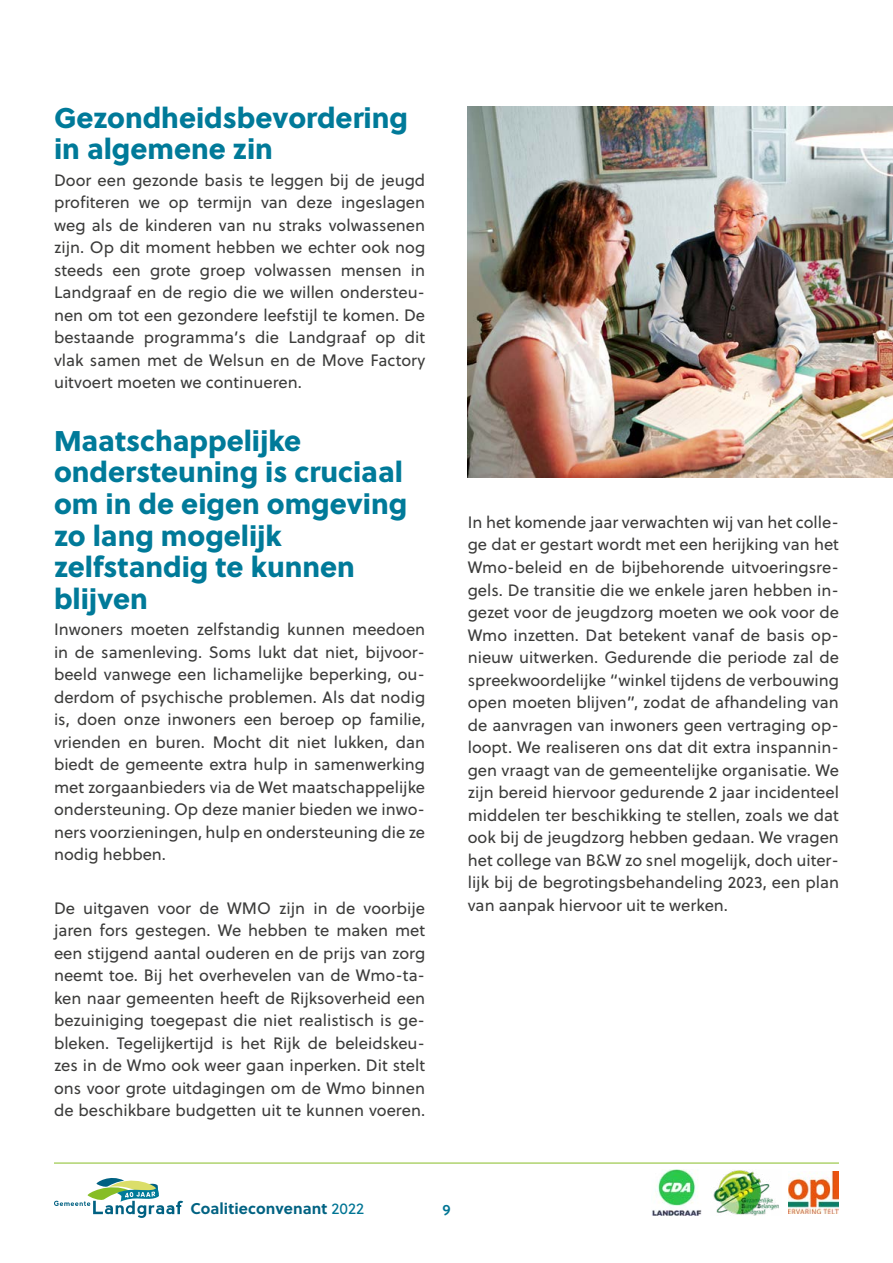
<style>
.page{position:relative;width:893px;height:1263px;background:#fff}
.page>*{position:absolute;margin:0;border:0;box-sizing:border-box;transform-origin:0 0}
.Heading_2a{font:28.5px/31.5px "Soleil Xb";color:#007a99}
.t1{font:16.5px/22.5px "Soleil";color:#3c3c3b;text-align:justify}
.t2{font:700 15.6px "Soleil";letter-spacing:.005em;color:#006282}
.t3{font:15px "Soleil Sb";color:#007594}
.s1{font-weight:400;color:#007594}
</style>
<div class="page">
<svg style="left:54px;top:1178px;width:129px;height:40px"></svg>
<hr style="left:54px;top:1163px;width:785px;height:1px;background:#87bd26">
<img style="left:713px;top:1170px;width:66px;height:45px">
<img style="left:652px;top:1169px;width:50px;height:47px">
<img style="left:788px;top:1171px;width:51px;height:42px">
<img style="left:468px;top:106px;width:425px;height:371px">
<h2 class="Heading_2a" style="left:54px;top:100px;width:355px">Gezondheidsbevordering in algemene zin</h2>
<p class="t1" style="left:54px;top:168px;width:373px">Door een gezonde basis te leggen bij de jeugd profiteren we op termijn van deze ingeslagen weg als de kinderen van nu straks volwassenen zijn. Op dit moment hebben we echter ook nog steeds een grote groep volwassen mensen in Landgraaf en de regio die we willen ondersteu&shy;nen om tot een gezondere leefstijl te komen. De bestaande programma’s die Landgraaf op dit vlak samen met de Welsun en de Move Factory uitvoert moeten we continueren.</p>
<h2 class="Heading_2a" style="left:54px;top:423px;width:355px">Maatschappelijke ondersteuning is cruciaal om in de eigen omgeving zo lang mogelijk zelfstandig te kunnen blijven</h2>
<p class="t1" style="left:54px;top:618px;width:373px">Inwoners moeten zelfstandig kunnen meedoen in de samenleving. Soms lukt dat niet, bijvoor&shy;beeld vanwege een lichamelijke beperking, ou&shy;derdom of psychische problemen. Als dat nodig is, doen onze inwoners een beroep op familie, vrienden en buren. Mocht dit niet lukken, dan biedt de gemeente extra hulp in samenwerking met zorgaanbieders via de Wet maatschappelijke ondersteuning. Op deze manier bieden we inwo&shy;ners voorzieningen, hulp en ondersteuning die ze nodig hebben.</p>
<p class="t1" style="left:54px;top:896px;width:373px">De uitgaven voor de WMO zijn in de voorbije jaren fors gestegen. We hebben te maken met een stijgend aantal ouderen en de prijs van zorg neemt toe. Bij het overhevelen van de Wmo-ta&shy;ken naar gemeenten heeft de Rijksoverheid een bezuiniging toegepast die niet realistisch is ge&shy;bleken. Tegelijkertijd is het Rijk de beleidskeu&shy;zes in de Wmo ook weer gaan inperken. Dit stelt ons voor grote uitdagingen om de Wmo binnen de beschikbare budgetten uit te kunnen voeren.</p>
<p class="t1" style="left:468px;top:510px;width:373px">In het komende jaar verwachten wij van het colle&shy;ge dat er gestart wordt met een herijking van het Wmo-beleid en de bijbehorende uitvoeringsre&shy;gels. De transitie die we enkele jaren hebben in&shy;gezet voor de jeugdzorg moeten we ook voor de Wmo inzetten. Dat betekent vanaf de basis op&shy;nieuw uitwerken. Gedurende die periode zal de spreekwoordelijke “winkel tijdens de verbouwing open moeten blijven”, zodat de afhandeling van de aanvragen van inwoners geen vertraging op&shy;loopt. We realiseren ons dat dit extra inspannin&shy;gen vraagt van de gemeentelijke organisatie. We zijn bereid hiervoor gedurende 2 jaar incidenteel middelen ter beschikking te stellen, zoals we dat ook bij de jeugdzorg hebben gedaan. We vragen het college van B&amp;W zo snel mogelijk, doch uiter&shy;lijk bij de begrotingsbehandeling 2023, een plan van aanpak hiervoor uit te werken.</p>
<p class="t2" style="left:190px;top:1196px;width:175px">Coalitieconvenant <span class="s1">2022</span></p>
<p class="t3" style="left:442px;top:1198px;width:10px">9</p>
</div>
